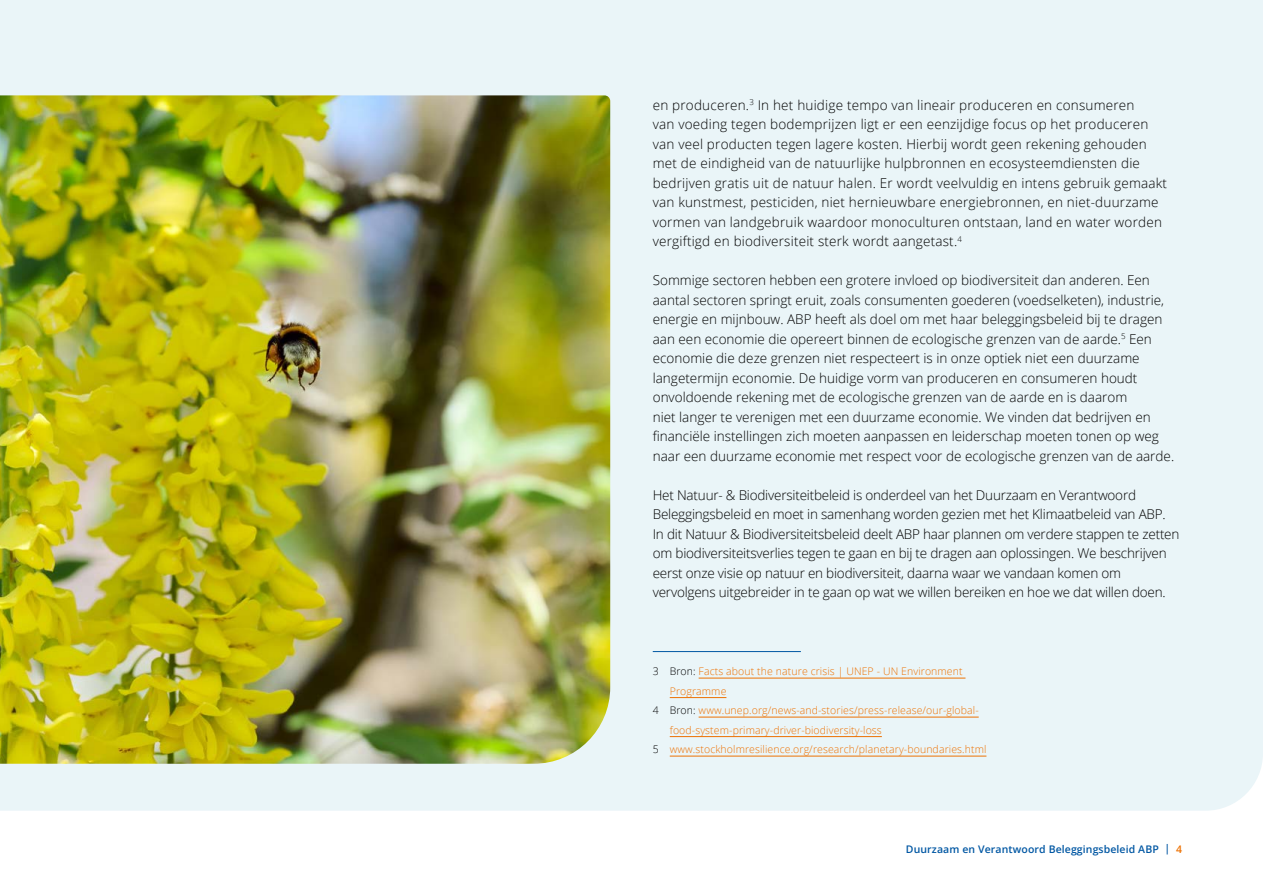
<style>
.page{position:relative;width:1263px;height:893px;background:#fff}
.page>*{position:absolute;margin:0;border:0;box-sizing:border-box;transform-origin:0 0}
.t1{font:300 13.5px/19.5px "Open Sans";color:#000}
.t2{font:300 10.5px "Open Sans";letter-spacing:.01em;color:#ed7102}
.t3{font:600 10.5px "Open Sans";letter-spacing:.01em;color:#0057a3}
.s1{color:#000}
.s2{color:#ed7102}
</style>
<div class="page">
<div style="left:0;top:0;width:1263px;height:811px;background:#eaf5f8"></div>
<hr style="left:699px;top:678px;width:266px;height:1px;background:#ed7102">
<hr style="left:670px;top:697px;width:56px;height:1px;background:#ed7102">
<hr style="left:699px;top:717px;width:280px;height:1px;background:#ed7102">
<hr style="left:670px;top:736px;width:212px;height:1px;background:#ed7102">
<hr style="left:670px;top:756px;width:316px;height:1px;background:#ed7102">
<hr style="left:653px;top:651px;width:148px;height:1px;background:#0057a3">
<img style="left:0;top:95px;width:610px;height:669px">
<p class="t1" style="left:653px;top:95px;width:516px">en produceren.<sup>3</sup> In het huidige tempo van lineair produceren en consumeren<br>van voeding tegen bodemprijzen ligt er een eenzijdige focus op het produceren van veel producten tegen lagere kosten. Hierbij wordt geen rekening gehouden met de eindigheid van de natuurlijke hulpbronnen en ecosysteemdiensten die bedrijven gratis uit de natuur halen. Er wordt veelvuldig en intens gebruik gemaakt van kunstmest, pesticiden, niet hernieuwbare energiebronnen, en niet-duurzame vormen van landgebruik waardoor monoculturen ontstaan, land en water worden vergiftigd en biodiversiteit sterk wordt aangetast.<sup>4</sup></p>
<p class="t1" style="left:653px;top:270px;width:523px">Sommige sectoren hebben een grotere invloed op biodiversiteit dan anderen. Een aantal sectoren springt eruit, zoals consumenten goederen (voedselketen), industrie, energie en mijnbouw. ABP heeft als doel om met haar beleggingsbeleid bij te dragen aan een economie die opereert binnen de ecologische grenzen van de aarde.<sup>5</sup> Een economie die deze grenzen niet respecteert is in onze optiek niet een duurzame langetermijn economie. De huidige vorm van produceren en consumeren houdt onvoldoende rekening met de ecologische grenzen van de aarde en is daarom<br>niet langer te verenigen met een duurzame economie. We vinden dat bedrijven en financiële instellingen zich moeten aanpassen en leiderschap moeten tonen op weg naar een duurzame economie met respect voor de ecologische grenzen van de aarde.</p>
<p class="t1" style="left:653px;top:484px;width:528px">Het Natuur- &amp; Biodiversiteitbeleid is onderdeel van het Duurzaam en Verantwoord Beleggingsbeleid en moet in samenhang worden gezien met het Klimaatbeleid van ABP.<br>In dit Natuur &amp; Biodiversiteitsbeleid deelt ABP haar plannen om verdere stappen te zetten om biodiversiteitsverlies tegen te gaan en bij te dragen aan oplossingen. We beschrijven eerst onze visie op natuur en biodiversiteit, daarna waar we vandaan komen om vervolgens uitgebreider in te gaan op wat we willen bereiken en hoe we dat willen doen.</p>
<p class="t2" style="left:653px;top:664px;width:311px"><span class="s1">3 Bron:</span> Facts about the nature crisis | UNEP - UN Environment</p>
<p class="t2" style="left:670px;top:684px;width:58px">Programme</p>
<p class="t2" style="left:653px;top:703px;width:327px"><span class="s1">4 Bron:</span> www.unep.org/news-and-stories/press-release/our-global-</p>
<p class="t2" style="left:670px;top:723px;width:214px">food-system-primary-driver-biodiversity-loss</p>
<p class="t2" style="left:653px;top:742px;width:335px"><span class="s1">5</span> www.stockholmresilience.org/research/planetary-boundaries.html</p>
<p class="t3" style="left:906px;top:842px;width:278px">Duurzaam en Verantwoord Beleggingsbeleid ABP | <span class="s2">4</span></p>
</div>
